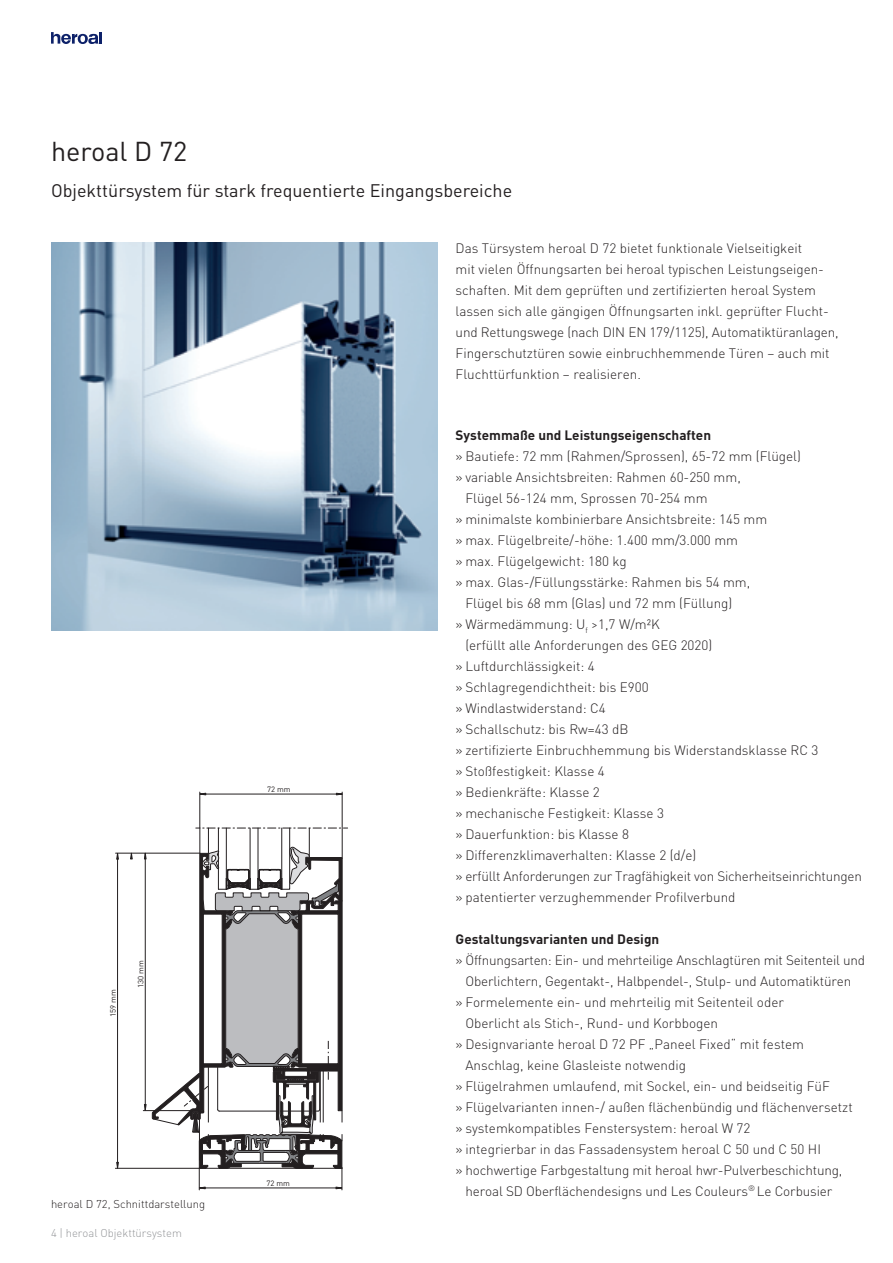
<style>
.page{position:relative;width:893px;height:1263px;background:#fff}
.page>*{position:absolute;margin:0;border:0;box-sizing:border-box;transform-origin:0 0}
.t1{font:27px "DIN Pro";color:#231f20}
.t2{font:18px "DIN Pro";color:#231f20}
.t3{font:300 13.5px/21px "DIN Pro";color:#231f20}
.t4{font:700 13.5px "DIN Pro";color:#231f20}
.t5{font:300 11.25px "DIN Pro";color:#231f20}
.t6{font:300 11.25px "DIN Pro";color:#939598}
.t7{font:7.65px "DIN Pro";color:#231f20}
</style>
<div class="page">
<svg style="left:51px;top:32px;width:51px;height:12px"></svg>
<img style="left:51px;top:242px;width:386px;height:388px">
<hr style="left:200px;top:792px;width:1px;height:36px;background:#231f20">
<hr style="left:342px;top:792px;width:1px;height:36px;background:#231f20">
<hr style="left:200px;top:794px;width:142px;height:1px;background:#231f20">
<svg style="left:130px;top:852px;width:2px;height:7px"></svg>
<hr style="left:116px;top:853px;width:84px;height:1px;background:#231f20">
<hr style="left:117px;top:853px;width:1px;height:315px;background:#231f20">
<svg style="left:152px;top:827px;width:196px;height:363px"></svg>
<hr style="left:115px;top:1168px;width:84px;height:1px;background:#231f20">
<hr style="left:143px;top:1110px;width:57px;height:1px;background:#231f20">
<hr style="left:145px;top:853px;width:1px;height:257px;background:#231f20">
<div style="left:202px;top:1123px;width:30px;height:11px;background:#fff"></div>
<div style="left:319px;top:1123px;width:30px;height:11px;background:#fff"></div>
<h1 class="t1" style="left:51px;top:130px;width:138px">heroal D 72</h1>
<h2 class="t2" style="left:51px;top:176px;width:463px">Objekttürsystem für stark frequentierte Eingangsbereiche</h2>
<p class="t7" style="left:267px;top:783px;width:25px">72 mm</p>
<p class="t7" style="left:107px;top:1017px;width:29px;rotate:-90deg">15 mm</p>
<p class="t7" style="left:107px;top:1009px;width:6px;rotate:-90deg">9</p>
<p class="t7" style="left:135px;top:988px;width:29px;rotate:-90deg">13 mm</p>
<p class="t7" style="left:135px;top:980px;width:6px;rotate:-90deg">0</p>
<p class="t5" style="left:51px;top:1195px;width:156px">heroal D 72, Schnittdarstellung</p>
<p class="t6" style="left:51px;top:1224px;width:132px">4 | heroal Objekttürsystem</p>
<p class="t7" style="left:267px;top:1177px;width:25px">72 mm</p>
<p class="t3" style="left:456px;top:236px;width:385px">Das Türsystem heroal D 72 bietet funktionale Vielseitigkeit<br>mit vielen Öffnungsarten bei heroal typischen Leistungseigen&shy;schaften. Mit dem geprüften und zertifizierten heroal System lassen sich alle gängigen Öffnungsarten inkl. geprüfter Flucht&shy;und Rettungswege (nach DIN EN 179/1125), Automatiktüranlagen, Fingerschutztüren sowie einbruchhemmende Türen – auch mit Fluchttürfunktion – realisieren.</p>
<p class="t4" style="left:456px;top:424px;width:257px">Systemmaße und Leistungseigenschaften</p>
<p class="t3" style="left:456px;top:444px;width:347px">» Bautiefe: 72 mm (Rahmen/Sprossen), 65-72 mm (Flügel)</p>
<p class="t3" style="left:456px;top:465px;width:287px">» variable Ansichtsbreiten: Rahmen 60-250 mm,</p>
<p class="t3" style="left:465px;top:486px;width:244px">Flügel 56-124 mm, Sprossen 70-254 mm</p>
<p class="t3" style="left:456px;top:507px;width:313px">» minimalste kombinierbare Ansichtsbreite: 145 mm</p>
<p class="t3" style="left:456px;top:528px;width:284px">» max. Flügelbreite/-höhe: 1.400 mm/3.000 mm</p>
<p class="t3" style="left:456px;top:549px;width:173px">» max. Flügelgewicht: 180 kg</p>
<p class="t3" style="left:456px;top:570px;width:296px">» max. Glas-/Füllungsstärke: Rahmen bis 54 mm,</p>
<p class="t3" style="left:465px;top:591px;width:268px">Flügel bis 68 mm (Glas) und 72 mm (Füllung)</p>
<p class="t3" style="left:456px;top:612px;width:206px">» Wärmedämmung: U<sub>f</sub> &gt;1,7 W/m²K</p>
<p class="t3" style="left:465px;top:633px;width:248px">(erfüllt alle Anforderungen des GEG 2020)</p>
<p class="t3" style="left:456px;top:654px;width:141px">» Luftdurchlässigkeit: 4</p>
<p class="t3" style="left:456px;top:675px;width:195px">» Schlagregendichtheit: bis E900</p>
<p class="t3" style="left:456px;top:696px;width:152px">» Windlastwiderstand: C4</p>
<p class="t3" style="left:456px;top:717px;width:174px">» Schallschutz: bis Rw=43 dB</p>
<p class="t3" style="left:456px;top:738px;width:364px">» zertifizierte Einbruchhemmung bis Widerstandsklasse RC 3</p>
<p class="t3" style="left:456px;top:759px;width:151px">» Stoßfestigkeit: Klasse 4</p>
<p class="t3" style="left:456px;top:780px;width:146px">» Bedienkräfte: Klasse 2</p>
<p class="t3" style="left:456px;top:801px;width:210px">» mechanische Festigkeit: Klasse 3</p>
<p class="t3" style="left:456px;top:822px;width:175px">» Dauerfunktion: bis Klasse 8</p>
<p class="t3" style="left:456px;top:843px;width:242px">» Differenzklimaverhalten: Klasse 2 (d/e)</p>
<p class="t3" style="left:456px;top:864px;width:408px">» erfüllt Anforderungen zur Tragfähigkeit von Sicherheitseinrichtungen</p>
<p class="t3" style="left:456px;top:885px;width:281px">» patentierter verzughemmender Profilverbund</p>
<p class="t4" style="left:456px;top:928px;width:205px">Gestaltungsvarianten und Design</p>
<p class="t3" style="left:456px;top:948px;width:411px">» Öffnungsarten: Ein- und mehrteilige Anschlagtüren mit Seitenteil und</p>
<p class="t3" style="left:465px;top:969px;width:387px">Oberlichtern, Gegentakt-, Halbpendel-, Stulp- und Automatiktüren</p>
<p class="t3" style="left:456px;top:990px;width:330px">» Formelemente ein- und mehrteilig mit Seitenteil oder</p>
<p class="t3" style="left:465px;top:1011px;width:254px">Oberlicht als Stich-, Rund- und Korbbogen</p>
<p class="t3" style="left:456px;top:1032px;width:350px">» Designvariante heroal D 72 PF „Paneel Fixed“ mit festem</p>
<p class="t3" style="left:465px;top:1053px;width:222px">Anschlag, keine Glasleiste notwendig</p>
<p class="t3" style="left:456px;top:1074px;width:376px">» Flügelrahmen umlaufend, mit Sockel, ein- und beidseitig FüF</p>
<p class="t3" style="left:456px;top:1095px;width:399px">» Flügelvarianten innen-/ außen flächenbündig und flächenversetzt</p>
<p class="t3" style="left:456px;top:1116px;width:296px">» systemkompatibles Fenstersystem: heroal W 72</p>
<p class="t3" style="left:456px;top:1137px;width:367px">» integrierbar in das Fassadensystem heroal C 50 und C 50 HI</p>
<p class="t3" style="left:456px;top:1158px;width:388px">» hochwertige Farbgestaltung mit heroal hwr-Pulverbeschichtung,</p>
<p class="t3" style="left:465px;top:1179px;width:368px">heroal SD Oberflächendesigns und Les Couleurs<sup>®</sup> Le Corbusier</p>
</div>
